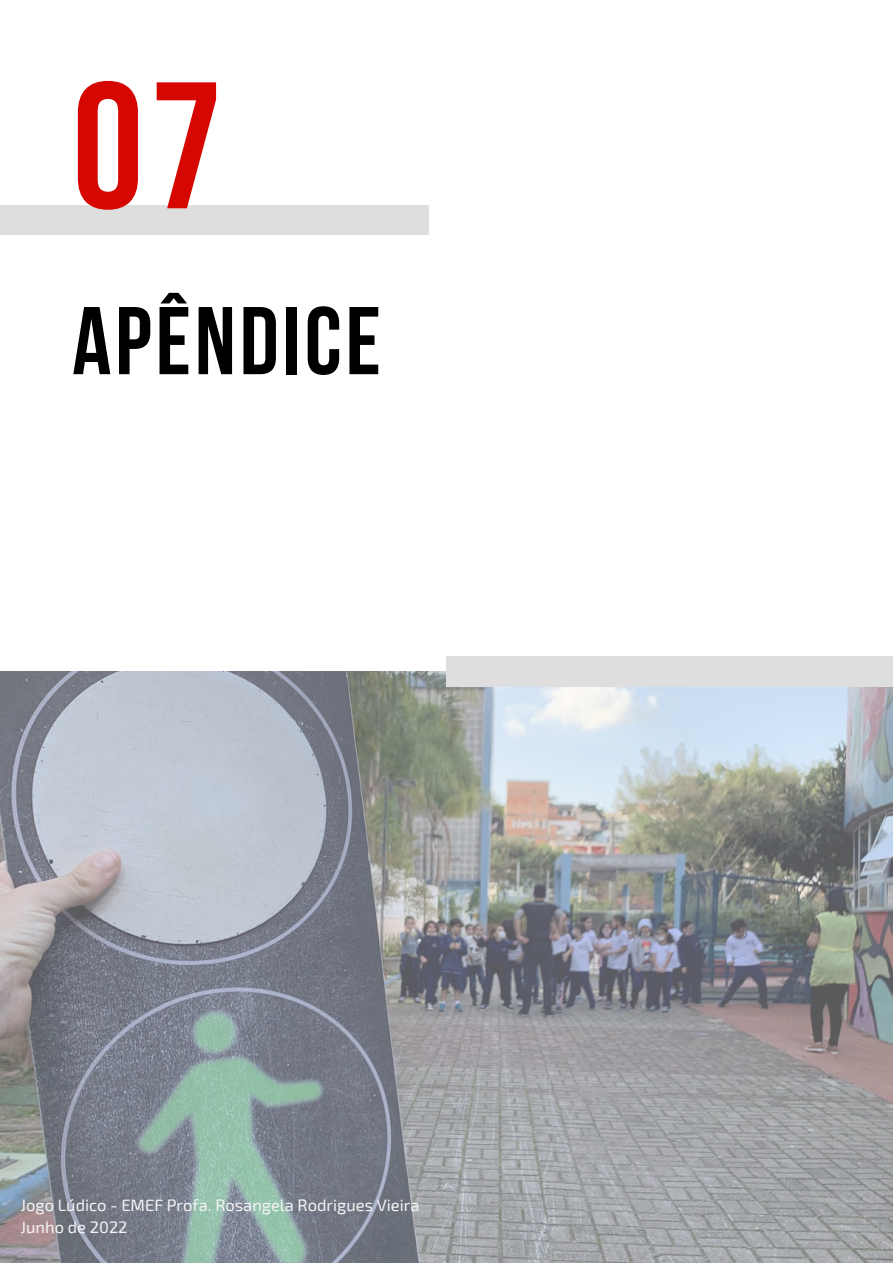
<style>
.page{position:relative;width:893px;height:1264px;background:#fff}
.page>*{position:absolute;margin:0;border:0;box-sizing:border-box;transform-origin:0 0}
.t1{font:700 179.85px "Bebas Neue";color:#d50700}
.t2{font:700 95.85px "Bebas Neue";letter-spacing:.04em;color:#000}
.t3{font:16.5px/22.5px "Exo 2";color:#f4f4f4}
</style>
<div class="page">
<div style="left:0;top:205px;width:429px;height:29px;background:#dfdede"></div>
<img style="left:0;top:671px;width:892px;height:591px">
<div style="left:446px;top:656px;width:446px;height:30px;background:#dfdede"></div>
<h1 class="t1" style="left:72px;top:73px;width:151px">07</h1>
<h2 class="t2" style="left:72px;top:302px;width:310px">APÊNDICE</h2>
<p class="t3" style="left:21px;top:1192px;width:400px">Jogo Lúdico - EMEF Profa. Rosangela Rodrigues Vieira<br>Junho de 2022</p>
</div>
